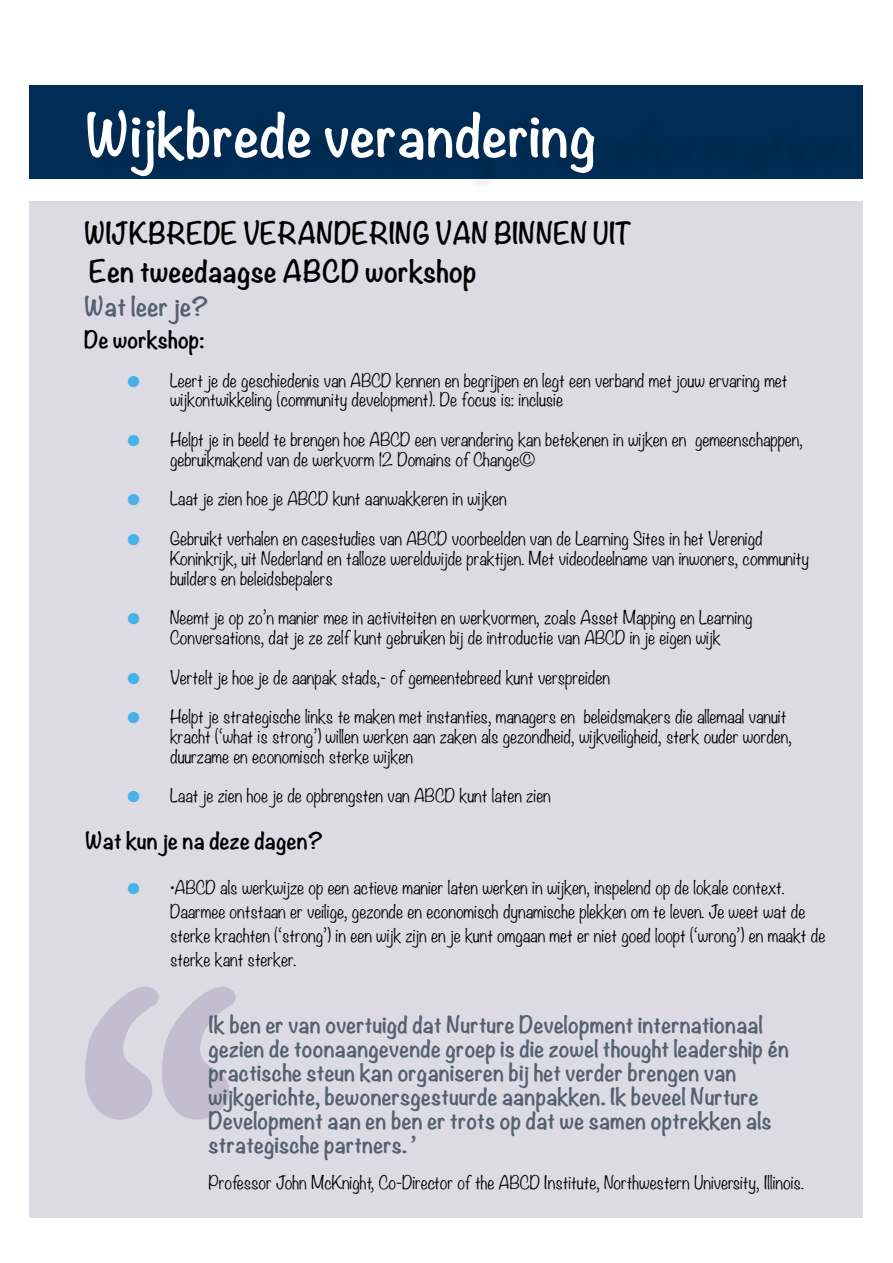
<style>
.page{position:relative;width:893px;height:1263px;background:#fff}
.page>*{position:absolute;margin:0;border:0;box-sizing:border-box;transform-origin:0 0}
.t1{font:700 54px "Noteworthy";color:#fff}
.t2{font:700 27px/37.5px "Noteworthy";letter-spacing:-.01em;color:#000;scale:.95 1}
.t3{font:700 24px "Noteworthy";color:#556170}
.t4{font:700 21px/24px "Noteworthy";color:#556170}
.t5{font:700 21px "Noteworthy";color:#000}
.t6{font:300 16.5px/19.8px "Noteworthy";color:#000}
.s1{color:#48b2e8}
</style>
<div class="page">
<div style="left:30px;top:85px;width:833px;height:94px;background:#002d56"></div>
<div style="left:90px;top:114px;width:769px;height:77px;background:#000;opacity:.12"></div>
<div style="left:30px;top:202px;width:833px;height:1016px;background:#dcdae3"></div>
<svg style="left:85px;top:986px;width:151px;height:133px"></svg>
<h1 class="t1" style="left:85px;top:87px;width:513px">Wijkbrede verandering</h1>
<h2 class="t2" style="left:84px;top:214px;width:578px">WIJKBREDE VERANDERING VAN BINNEN UIT<br>Een tweedaagse ABCD workshop</h2>
<h3 class="t3" style="left:84px;top:285px;width:126px">Wat leer je?</h3>
<p class="t5" style="left:84px;top:321px;width:122px">De workshop:</p>
<p class="t6" style="left:170px;top:370px;width:619px;text-indent:-43px"><span class="s1">●</span> Leert je de geschiedenis van ABCD kennen en begrijpen en legt een verband met jouw ervaring met wijkontwikkeling (community development). De focus is: inclusie</p>
<p class="t6" style="left:170px;top:429px;width:634px;text-indent:-43px"><span class="s1">●</span> Helpt je in beeld te brengen hoe ABCD een verandering kan betekenen in wijken en gemeenschappen, gebruikmakend van de werkvorm 12 Domains of Change©</p>
<p class="t6" style="left:128px;top:488px;width:381px"><span class="s1">●</span> Laat je zien hoe je ABCD kunt aanwakkeren in wijken</p>
<p class="t6" style="left:170px;top:528px;width:641px;text-indent:-43px"><span class="s1">●</span> Gebruikt verhalen en casestudies van ABCD voorbeelden van de Learning Sites in het Verenigd<br>Koninkrijk, uit Nederland en talloze wereldwijde praktijen. Met videodeelname van inwoners, community builders en beleidsbepalers</p>
<p class="t6" style="left:170px;top:607px;width:584px;text-indent:-43px"><span class="s1">●</span> Neemt je op zo’n manier mee in activiteiten en werkvormen, zoals Asset Mapping en Learning<br>Conversations, dat je ze zelf kunt gebruiken bij de introductie van ABCD in je eigen wijk</p>
<p class="t6" style="left:128px;top:667px;width:484px"><span class="s1">●</span> Vertelt je hoe je de aanpak stads,- of gemeentebreed kunt verspreiden</p>
<p class="t6" style="left:170px;top:706px;width:623px;text-indent:-43px"><span class="s1">●</span> Helpt je strategische links te maken met instanties, managers en beleidsmakers die allemaal vanuit kracht (‘what is strong’) willen werken aan zaken als gezondheid, wijkveiligheid, sterk ouder worden, duurzame en economisch sterke wijken</p>
<p class="t6" style="left:128px;top:785px;width:425px"><span class="s1">●</span> Laat je zien hoe je de opbrengsten van ABCD kunt laten zien</p>
<p class="t5" style="left:85px;top:822px;width:240px">Wat kun je na deze dagen?</p>
<p class="t6" style="left:170px;top:875px;width:657px;line-height:24px;text-indent:-43px"><span class="s1">●</span> •ABCD als werkwijze op een actieve manier laten werken in wijken, inspelend op de lokale context.<br>Daarmee ontstaan er veilige, gezonde en economisch dynamische plekken om te leven. Je weet wat de sterke krachten (‘strong’) in een wijk zijn en je kunt omgaan met er niet goed loopt (‘wrong’) en maakt de sterke kant sterker.</p>
<p class="t4" style="left:209px;top:1011px;width:582px">Ik ben er van overtuigd dat Nurture Development internationaal gezien de toonaangevende groep is die zowel thought leadership én practische steun kan organiseren bij het verder brengen van wijkgerichte, bewonersgestuurde aanpakken. Ik beveel Nurture Development aan en ben er trots op dat we samen optrekken als strategische partners. ’</p>
<p class="t6" style="left:209px;top:1172px;width:597px">Professor John McKnight, Co-Director of the ABCD Institute, Northwestern University, Illinois.</p>
</div>
